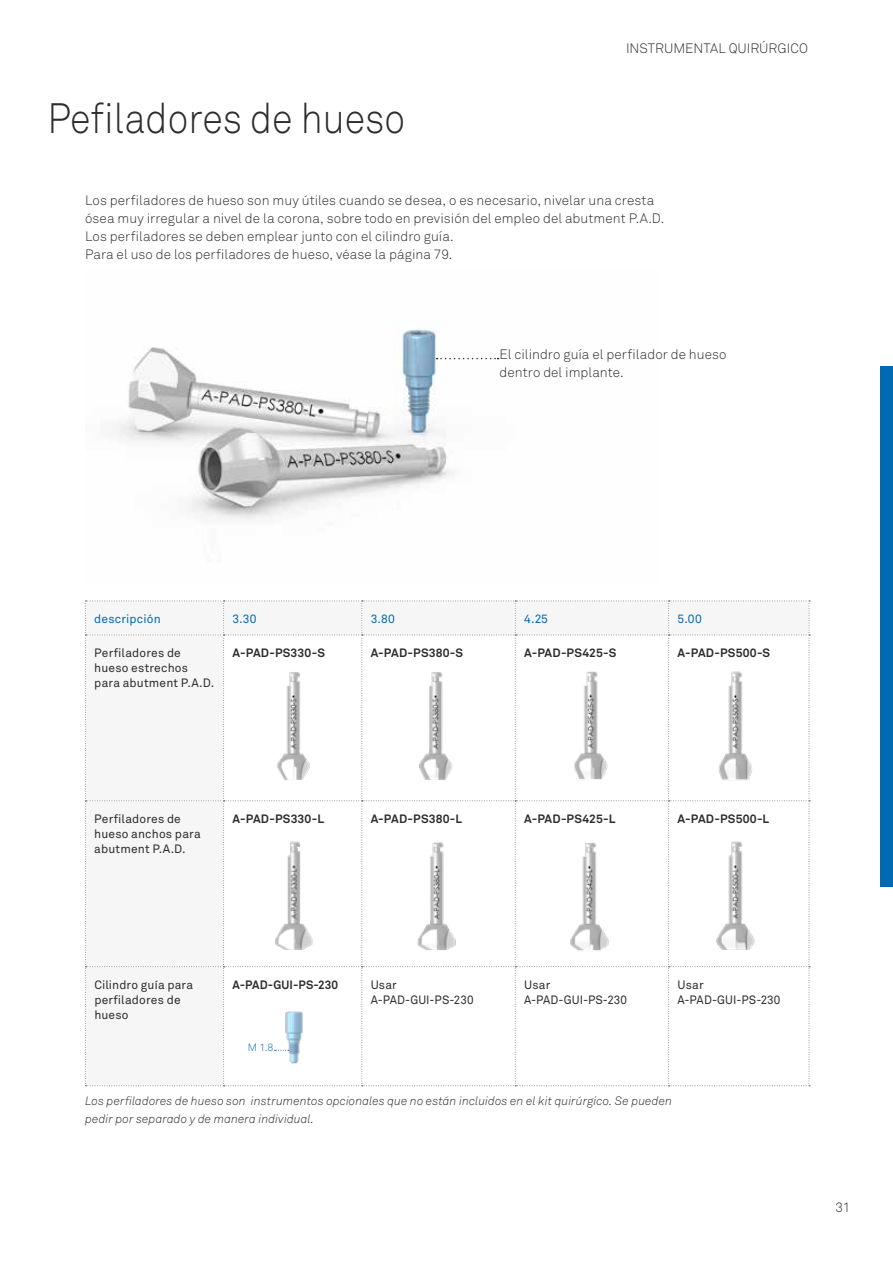
<style>
.page{position:relative;width:893px;height:1263px;background:#fff}
.page>*{position:absolute;margin:0;border:0;box-sizing:border-box;transform-origin:0 0}
.t1{font:42px "Akkurat Light Pro";color:#2e2d2c;scale:.9 1}
.t2{font:13.5px/18px "Akkurat Light Pro";letter-spacing:.005em;color:#2e2d2c}
.t3{font:12px/15px "Akkurat Pro";letter-spacing:.015em;color:#2e2d2c}
.t4{font:italic 12px/18px "Akkurat Light Pro";letter-spacing:.005em;color:#2e2d2c}
.t5{font:700 12px "Akkurat Pro";letter-spacing:.015em;color:#2e2d2c}
.t6{font:12px "Akkurat Pro";letter-spacing:.015em;color:#0069b4}
.t7{font:10.5px "Akkurat Light Pro";color:#0069b4}
</style>
<div class="page">
<div style="left:880px;top:367px;width:13px;height:520px;background:#0069b4"></div>
<img style="left:114px;top:329px;width:386px;height:190px">
<svg style="left:85px;top:601px;width:725px;height:485px"></svg>
<svg style="left:437px;top:358px;width:62px;height:1px"></svg>
<h1 class="t1" style="left:47px;top:93px;width:399px">Pefiladores de hueso</h1>
<p class="t2" style="left:626px;top:40px;width:183px">INSTRUMENTAL QUIRÚRGICO</p>
<p class="t2" style="left:85px;top:191px;width:581px">Los perfiladores de hueso son muy útiles cuando se desea, o es necesario, nivelar una cresta ósea muy irregular a nivel de la corona, sobre todo en previsión del empleo del abutment P.A.D.<br>Los perfiladores se deben emplear junto con el cilindro guía.<br>Para el uso de los perfiladores de hueso, véase la página 79.</p>
<p class="t2" style="left:500px;top:346px;width:228px">El cilindro guía el perfilador de hueso dentro del implante.</p>
<p class="t6" style="left:94px;top:612px;width:68px">descripción</p>
<p class="t6" style="left:232px;top:612px;width:25px">3.30</p>
<p class="t6" style="left:371px;top:612px;width:26px">3.80</p>
<p class="t6" style="left:524px;top:612px;width:25px">4.25</p>
<p class="t6" style="left:678px;top:612px;width:26px">5.00</p>
<p class="t3" style="left:94px;top:646px;width:121px">Perfiladores de hueso estrechos para abutment P.A.D.</p>
<p class="t5" style="left:232px;top:645px;width:94px">A-PAD-PS330-S</p>
<p class="t5" style="left:371px;top:645px;width:94px">A-PAD-PS380-S</p>
<p class="t5" style="left:524px;top:645px;width:94px">A-PAD-PS425-S</p>
<p class="t5" style="left:678px;top:645px;width:94px">A-PAD-PS500-S</p>
<p class="t3" style="left:94px;top:812px;width:108px">Perfiladores de hueso anchos para abutment P.A.D.</p>
<p class="t5" style="left:233px;top:811px;width:93px">A-PAD-PS330-L</p>
<p class="t5" style="left:371px;top:811px;width:93px">A-PAD-PS380-L</p>
<p class="t5" style="left:524px;top:811px;width:93px">A-PAD-PS425-L</p>
<p class="t5" style="left:678px;top:811px;width:93px">A-PAD-PS500-L</p>
<p class="t3" style="left:94px;top:977px;width:100px">Cilindro guía para perfiladores de hueso</p>
<p class="t5" style="left:232px;top:977px;width:107px">A-PAD-GUI-PS-230</p>
<p class="t3" style="left:371px;top:977px;width:104px">Usar<br>A-PAD-GUI-PS-230</p>
<p class="t3" style="left:524px;top:977px;width:104px">Usar<br>A-PAD-GUI-PS-230</p>
<p class="t3" style="left:678px;top:977px;width:104px">Usar<br>A-PAD-GUI-PS-230</p>
<p class="t7" style="left:248px;top:1041px;width:27px">M 1.8</p>
<p class="t4" style="left:85px;top:1092px;width:589px">Los perfiladores de hueso son instrumentos opcionales que no están incluidos en el kit quirúrgico. Se pueden pedir por separado y de manera individual.</p>
<p class="t2" style="left:836px;top:1198px;width:16px">31</p>
</div>
